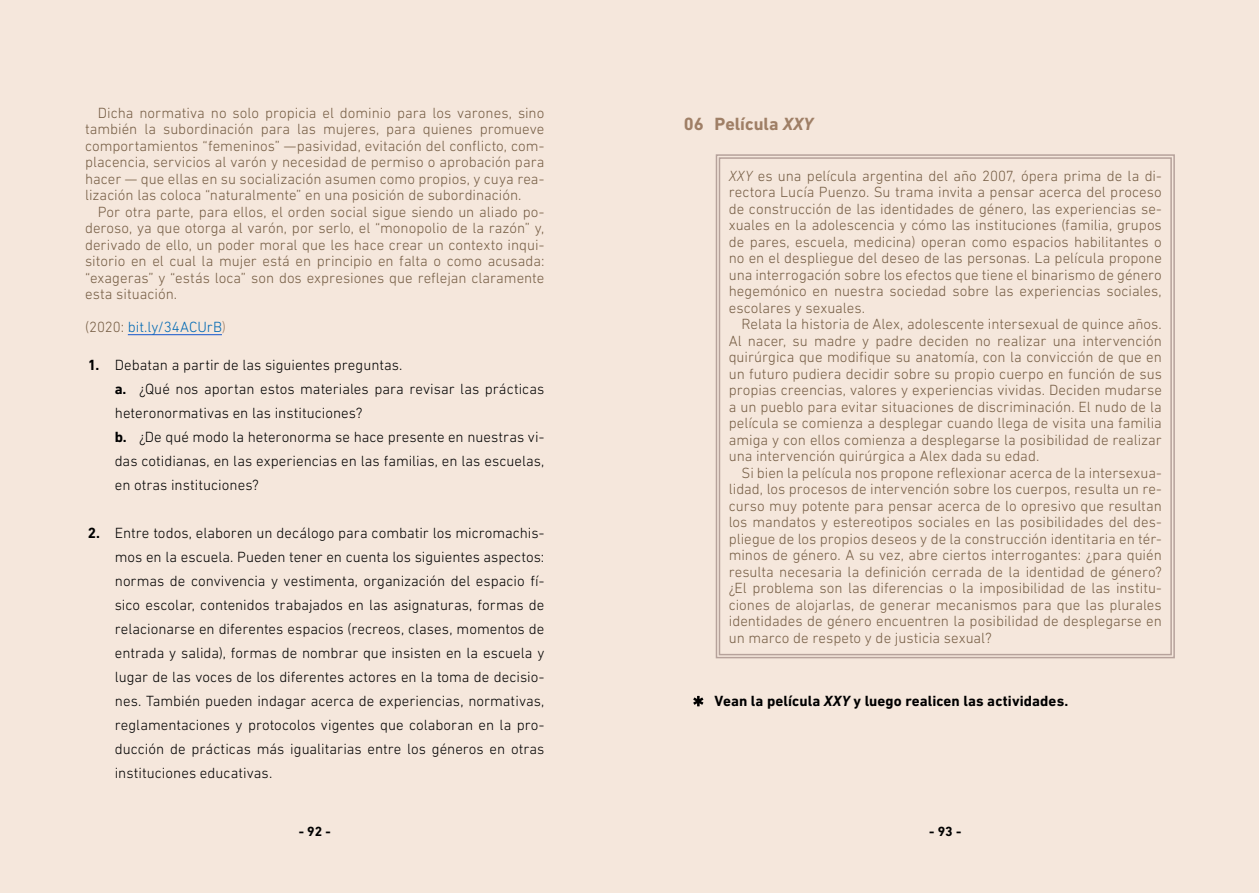
<style>
.page{position:relative;width:1259px;height:893px;background:#fff}
.page>*{position:absolute;margin:0;border:0;box-sizing:border-box;transform-origin:0 0}
.t1{font:700 18px "DIN Next LT Pro";color:#9f7f66}
.t2{font:300 15px/16.5px "DIN Next LT Pro";color:#765e45;text-align:justify}
.t3{font:300 15px/24px "DIN Next LT Pro";color:#000}
.t4{font:700 15px "DIN Next LT Pro";letter-spacing:.005em;color:#000}
.t5{font:300 15px "DIN Next LT Pro";color:#0069b4}
.t6{font:700 13.5px "DIN Next LT Pro";color:#000}
.s1{color:#765e45}
.s2{color:#9f7f66}
.s3{font-weight:700}
.s4{font-style:italic}
</style>
<div class="page">
<div style="left:0;top:0;width:629px;height:893px;background:#f5e7dc"></div>
<hr style="left:128px;top:334px;width:94px;height:1px;background:#15c">
<div style="left:629px;top:0;width:630px;height:893px;background:#f5e7dc"></div>
<svg style="left:715px;top:154px;width:460px;height:505px"></svg>
<svg style="left:693px;top:696px;width:10px;height:10px"></svg>
<p class="t2" style="left:85px;top:104px;width:461px;text-indent:13px">Dicha normativa no solo propicia el dominio para los varones, sino también la subordinación para las mujeres, para quienes promueve comportamientos “femeninos” —pasividad, evitación del conflicto, com&shy;placencia, servicios al varón y necesidad de permiso o aprobación para hacer — que ellas en su socialización asumen como propios, y cuya rea&shy;lización las coloca “naturalmente” en una posición de subordinación.</p>
<p class="t2" style="left:85px;top:203px;width:461px;text-indent:13px">Por otra parte, para ellos, el orden social sigue siendo un aliado po&shy;deroso, ya que otorga al varón, por serlo, el “monopolio de la razón” y, derivado de ello, un poder moral que les hace crear un contexto inqui&shy;sitorio en el cual la mujer está en principio en falta o como acusada: “exageras” y “estás loca” son dos expresiones que reflejan claramente esta situación.</p>
<p class="t5" style="left:85px;top:318px;width:142px"><span class="s1">(2020:</span> bit.ly/34ACUrB<span class="s2">)</span></p>
<p class="t3" style="left:115px;top:353px;width:431px;text-indent:-27px"><span class="s3">1.</span> Debatan a partir de las siguientes preguntas.<br><span class="s3">a.</span> ¿Qué nos aportan estos materiales para revisar las prácticas heteronormativas en las instituciones?<br><span class="s3">b.</span> ¿De qué modo la heteronorma se hace presente en nuestras vi&shy;das cotidianas, en las experiencias en las familias, en las escuelas, en otras instituciones?</p>
<p class="t3" style="left:115px;top:521px;width:431px;text-align:justify;text-indent:-27px"><span class="s3">2.</span> Entre todos, elaboren un decálogo para combatir los micromachis&shy;mos en la escuela. Pueden tener en cuenta los siguientes aspectos: normas de convivencia y vestimenta, organización del espacio fí&shy;sico escolar, contenidos trabajados en las asignaturas, formas de relacionarse en diferentes espacios (recreos, clases, momentos de entrada y salida), formas de nombrar que insisten en la escuela y lugar de las voces de los diferentes actores en la toma de decisio&shy;nes. También pueden indagar acerca de experiencias, normativas, reglamentaciones y protocolos vigentes que colaboran en la pro&shy;ducción de prácticas más igualitarias entre los géneros en otras instituciones educativas.</p>
<p class="t6" style="left:299px;top:823px;width:33px">- 92 -</p>
<p class="t1" style="left:684px;top:114px;width:131px">06 Película <span class="s4">XXY</span></p>
<p class="t2" style="left:729px;top:167px;width:435px"><span class="s4">XXY</span> es una película argentina del año 2007, ópera prima de la di&shy;rectora Lucía Puenzo. Su trama invita a pensar acerca del proceso de construcción de las identidades de género, las experiencias se&shy;xuales en la adolescencia y cómo las instituciones (familia, grupos de pares, escuela, medicina) operan como espacios habilitantes o no en el despliegue del deseo de las personas. La película propone una interrogación sobre los efectos que tiene el binarismo de género hegemónico en nuestra sociedad sobre las experiencias sociales, escolares y sexuales.</p>
<p class="t2" style="left:729px;top:316px;width:435px;text-indent:13px">Relata la historia de Alex, adolescente intersexual de quince años.<br>Al nacer, su madre y padre deciden no realizar una intervención quirúrgica que modifique su anatomía, con la convicción de que en un futuro pudiera decidir sobre su propio cuerpo en función de sus propias creencias, valores y experiencias vividas. Deciden mudarse a un pueblo para evitar situaciones de discriminación. El nudo de la película se comienza a desplegar cuando llega de visita una familia amiga y con ellos comienza a desplegarse la posibilidad de realizar una intervención quirúrgica a Alex dada su edad.</p>
<p class="t2" style="left:729px;top:464px;width:434px;text-indent:13px">Si bien la película nos propone reflexionar acerca de la intersexua&shy;lidad, los procesos de intervención sobre los cuerpos, resulta un re&shy;curso muy potente para pensar acerca de lo opresivo que resultan los mandatos y estereotipos sociales en las posibilidades del des&shy;pliegue de los propios deseos y de la construcción identitaria en tér&shy;minos de género. A su vez, abre ciertos interrogantes: ¿para quién resulta necesaria la definición cerrada de la identidad de género? ¿El problema son las diferencias o la imposibilidad de las institu&shy;ciones de alojarlas, de generar mecanismos para que las plurales identidades de género encuentren la posibilidad de desplegarse en un marco de respeto y de justicia sexual?</p>
<p class="t4" style="left:714px;top:692px;width:355px">Vean la película <span class="s4">XXY</span> y luego realicen las actividades.</p>
<p class="t6" style="left:929px;top:823px;width:33px">- 93 -</p>
</div>
